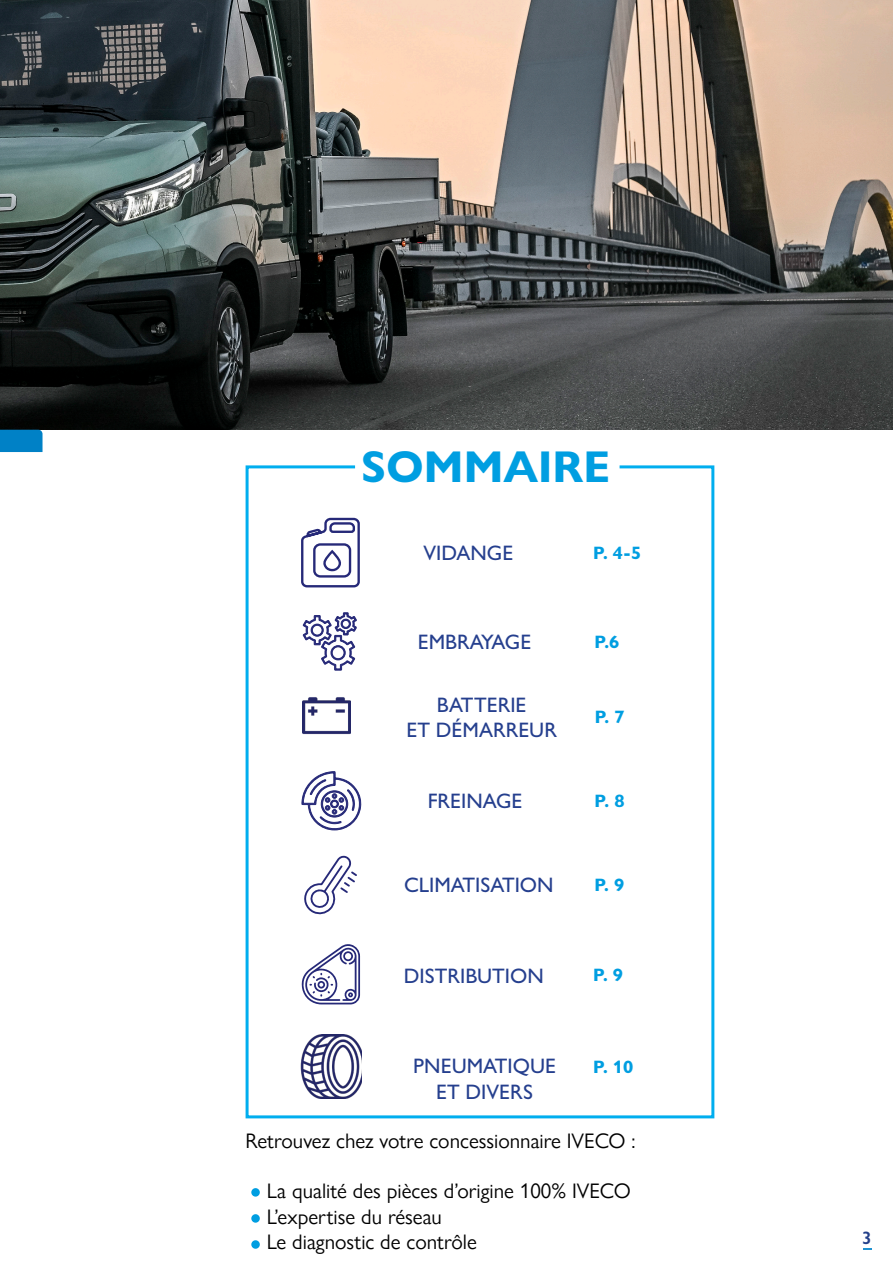
<style>
.page{position:relative;width:893px;height:1263px;background:#fff}
.page>*{position:absolute;margin:0;border:0;box-sizing:border-box;transform-origin:0 0}
.t1{font:700 44.7px "Gill Sans Nova";color:#009ee1}
.t2{font:21px "Gill Sans Nova";color:#000001}
.t3{font:500 21px "Gill Sans Nova";color:#253f8e}
.t4{font:700 18px "Gill Sans Nova";color:#009ee1}
.t5{font:600 18px "Gill Sans";color:#24408a}
</style>
<div class="page">
<svg style="left:863px;top:1248px;width:8px;height:2px"></svg>
<img style="left:0;top:0;width:893px;height:430px">
<svg style="left:245px;top:465px;width:470px;height:654px"></svg>
<img style="left:301px;top:1034px;width:61px;height:64px">
<svg style="left:0;top:430px;width:43px;height:22px"></svg>
<div style="left:251px;top:1188px;width:9px;height:8px;background:#009ee1;border-radius:50%"></div>
<div style="left:251px;top:1240px;width:9px;height:9px;background:#009ee1;border-radius:50%"></div>
<div style="left:251px;top:1214px;width:9px;height:9px;background:#009ee1;border-radius:50%"></div>
<img style="left:303px;top:692px;width:47px;height:47px">
<p class="t1" style="left:361px;top:439px;width:251px">SOMMAIRE</p>
<p class="t3" style="left:424px;top:540px;width:91px">VIDANGE</p>
<p class="t4" style="left:593px;top:542px;width:50px">P. 4-5</p>
<p class="t3" style="left:418px;top:629px;width:115px">EMBRAYAGE</p>
<p class="t4" style="left:594px;top:631px;width:26px">P.6</p>
<p class="t3" style="left:437px;top:691px;width:91px">BATTERIE</p>
<p class="t3" style="left:406px;top:717px;width:152px">ET DÉMARREUR</p>
<p class="t4" style="left:595px;top:705px;width:32px">P. 7</p>
<p class="t3" style="left:428px;top:788px;width:96px">FREINAGE</p>
<p class="t4" style="left:594px;top:790px;width:32px">P. 8</p>
<p class="t3" style="left:404px;top:872px;width:151px">CLIMATISATION</p>
<p class="t4" style="left:594px;top:873px;width:32px">P. 9</p>
<p class="t3" style="left:404px;top:963px;width:141px">DISTRIBUTION</p>
<p class="t4" style="left:593px;top:963px;width:32px">P. 9</p>
<p class="t3" style="left:413px;top:1053px;width:144px">PNEUMATIQUE</p>
<p class="t3" style="left:436px;top:1079px;width:98px">ET DIVERS</p>
<p class="t4" style="left:593px;top:1056px;width:42px">P. 10</p>
<p class="t2" style="left:246px;top:1128px;width:391px">Retrouvez chez votre concessionnaire IVECO :</p>
<p class="t2" style="left:267px;top:1178px;width:365px">La qualité des pièces d’origine 100% IVECO</p>
<p class="t2" style="left:267px;top:1203px;width:177px">L’expertise du réseau</p>
<p class="t2" style="left:267px;top:1229px;width:212px">Le diagnostic de contrôle</p>
<p class="t5" style="left:862px;top:1227px;width:11px">3</p>
</div>
